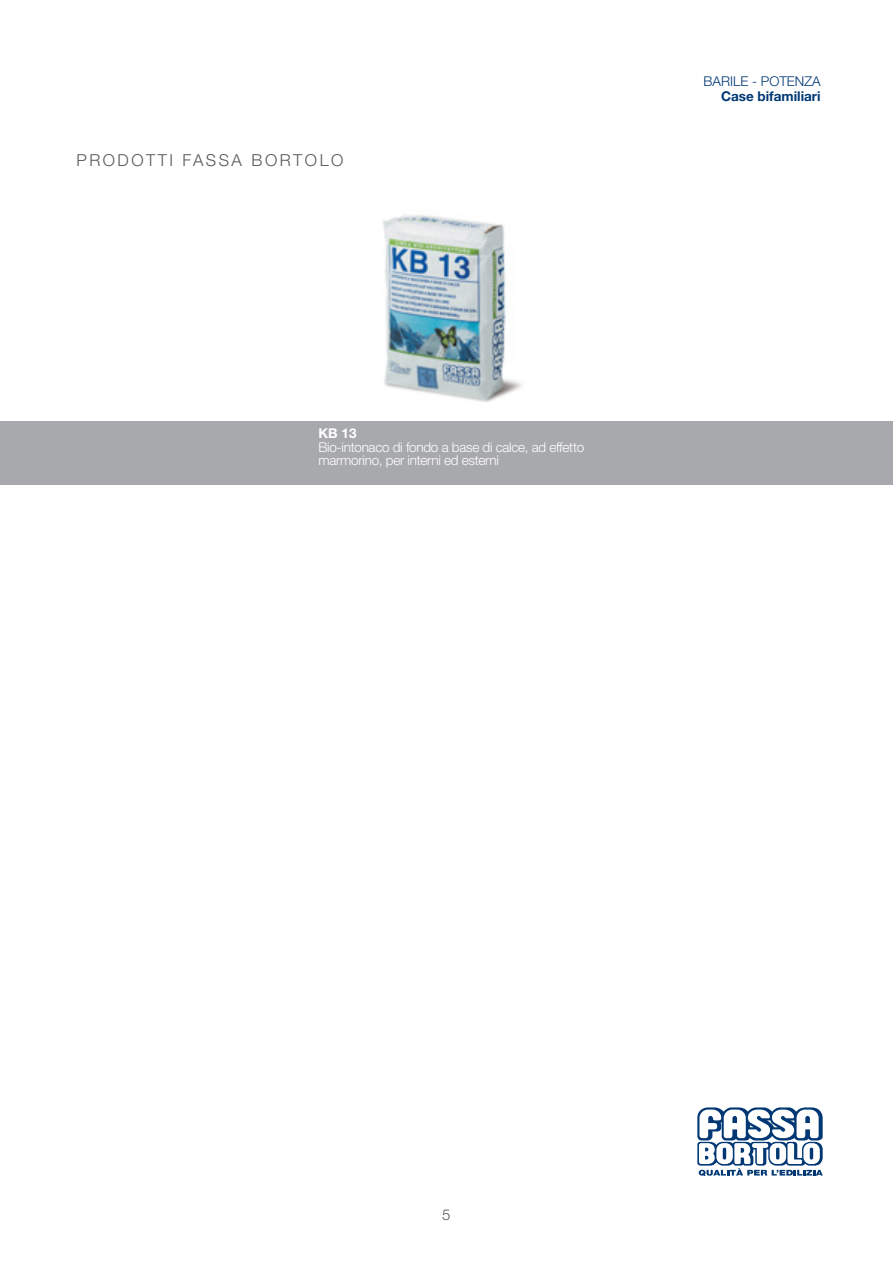
<style>
.page{position:relative;width:893px;height:1263px;background:#fff}
.page>*{position:absolute;margin:0;border:0;box-sizing:border-box;transform-origin:0 0}
.t1{font:300 16.5px "Helvetica Neue LT Std";letter-spacing:.15em;color:#57585a}
.t2{font:300 15px "Helvetica Neue LT Std";color:#57585a}
.Titolo_Sinistra{font:300 13.5px/13.5px "Helvetica Neue LT Std";letter-spacing:-.02em;color:#fff}
.t3{font:700 13.5px "Helvetica Neue LT Std";color:#013874}
.t4{font:300 13.5px "Helvetica Neue LT Std";color:#013874}
.Titolo_Sinistra-2{font:700 13.5px "Helvetica Neue LT Std";color:#fff}
</style>
<div class="page">
<svg style="left:697px;top:1107px;width:126px;height:69px"></svg>
<div style="left:0;top:183px;width:893px;height:302px;background:#a8a9ad"></div>
<div style="left:0;top:177px;width:893px;height:244px;background:#fff"></div>
<img style="left:382px;top:215px;width:140px;height:187px">
<p class="t1" style="left:77px;top:150px;width:268px">PRODOTTI FASSA BORTOLO</p>
<p class="Titolo_Sinistra-2" style="left:319px;top:425px;width:40px">KB 13</p>
<p class="Titolo_Sinistra" style="left:319px;top:440px;width:267px">Bio-intonaco di fondo a base di calce, ad effetto marmorino, per interni ed esterni</p>
<p class="t4" style="left:704px;top:73px;width:119px">BARILE - POTENZA</p>
<p class="t3" style="left:721px;top:88px;width:101px">Case bifamiliari</p>
<p class="t2" style="left:442px;top:1205px;width:10px">5</p>
</div>
